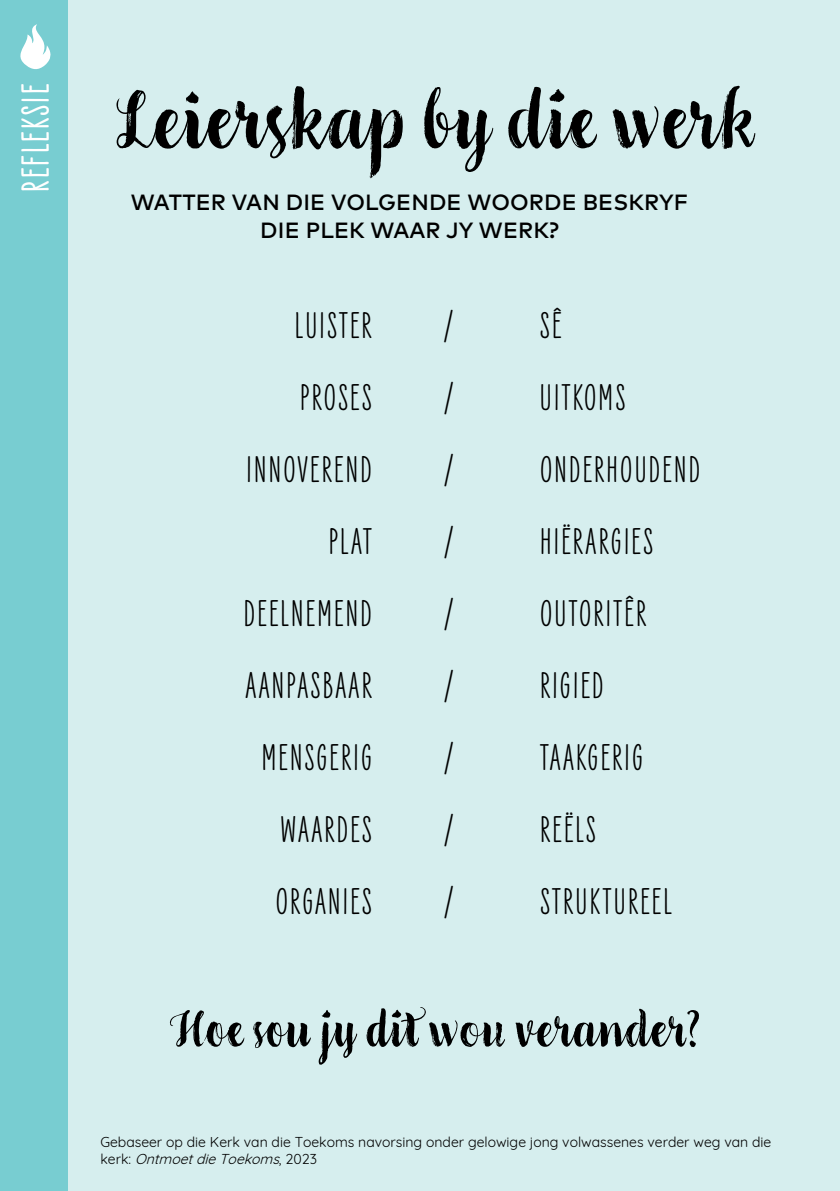
<style>
.page{position:relative;width:840px;height:1191px;background:#fff}
.page>*{position:absolute;margin:0;border:0;box-sizing:border-box;transform-origin:0 0}
.t1{font:700 90px "Liebe Gerda";color:#000}
.t2{font:700 56px "Liebe Gerda";color:#000}
.t3{font:900 40px "Liebe Erika";letter-spacing:.06em;color:#fff}
.t4{font:700 38px "Liebe Erika";letter-spacing:.06em;color:#000}
.t5{font:500 22px/28px "Mark OT";letter-spacing:.005em;color:#000;text-align:center}
.t6{font:14px/16.8px "Quicksand";color:#000}
.s1{font-style:italic}
</style>
<div class="page">
<div style="left:0;top:0;width:68px;height:1191px;background:#78cdd1"></div>
<svg style="left:20px;top:24px;width:31px;height:45px"></svg>
<hr style="left:839px;top:0;width:1px;height:1191px;background:#ffdaac">
<div style="left:68px;top:0;width:771px;height:1191px;background:#d6eeee"></div>
<p class="t3" style="left:14px;top:192px;width:109px;rotate:-90deg">REFLEKSIE</p>
<h1 class="t1" style="left:115px;top:64px;width:640px">Leierskap by die werk</h1>
<p class="t5" style="left:131px;top:187px;width:558px">WATTER VAN DIE VOLGENDE WOORDE BESKRYF<br>DIE PLEK WAAR JY WERK?</p>
<p class="t4" style="left:294px;top:305px;width:78px">LUISTER</p>
<p class="t4" style="left:443px;top:305px;width:11px">/</p>
<p class="t4" style="left:539px;top:305px;width:23px">SÊ</p>
<p class="t4" style="left:300px;top:377px;width:73px">PROSES</p>
<p class="t4" style="left:444px;top:377px;width:11px">/</p>
<p class="t4" style="left:539px;top:377px;width:87px">UITKOMS</p>
<p class="t4" style="left:246px;top:449px;width:127px">INNOVEREND</p>
<p class="t4" style="left:444px;top:449px;width:11px">/</p>
<p class="t4" style="left:539px;top:449px;width:161px">ONDERHOUDEND</p>
<p class="t4" style="left:328px;top:521px;width:44px">PLAT</p>
<p class="t4" style="left:444px;top:521px;width:11px">/</p>
<p class="t4" style="left:539px;top:521px;width:114px">HIËRARGIES</p>
<p class="t4" style="left:244px;top:593px;width:129px">DEELNEMEND</p>
<p class="t4" style="left:444px;top:593px;width:11px">/</p>
<p class="t4" style="left:539px;top:593px;width:107px">OUTORITÊR</p>
<p class="t4" style="left:245px;top:665px;width:128px">AANPASBAAR</p>
<p class="t4" style="left:444px;top:665px;width:11px">/</p>
<p class="t4" style="left:540px;top:665px;width:65px">RIGIED</p>
<p class="t4" style="left:261px;top:737px;width:112px">MENSGERIG</p>
<p class="t4" style="left:444px;top:737px;width:11px">/</p>
<p class="t4" style="left:540px;top:737px;width:104px">TAAKGERIG</p>
<p class="t4" style="left:280px;top:809px;width:93px">WAARDES</p>
<p class="t4" style="left:444px;top:809px;width:11px">/</p>
<p class="t4" style="left:540px;top:809px;width:57px">REËLS</p>
<p class="t4" style="left:275px;top:881px;width:98px">ORGANIES</p>
<p class="t4" style="left:444px;top:881px;width:11px">/</p>
<p class="t4" style="left:540px;top:881px;width:133px">STRUKTUREEL</p>
<h2 class="t2" style="left:171px;top:994px;width:528px">Hoe sou jy dit wou verander?</h2>
<p class="t6" style="left:100px;top:1132px;width:672px">Gebaseer op die Kerk van die Toekoms navorsing onder gelowige jong volwassenes verder weg van die k e r k : <span class="s1">OntmoetdieToekoms</span>, 2 0 2 3</p>
</div>
